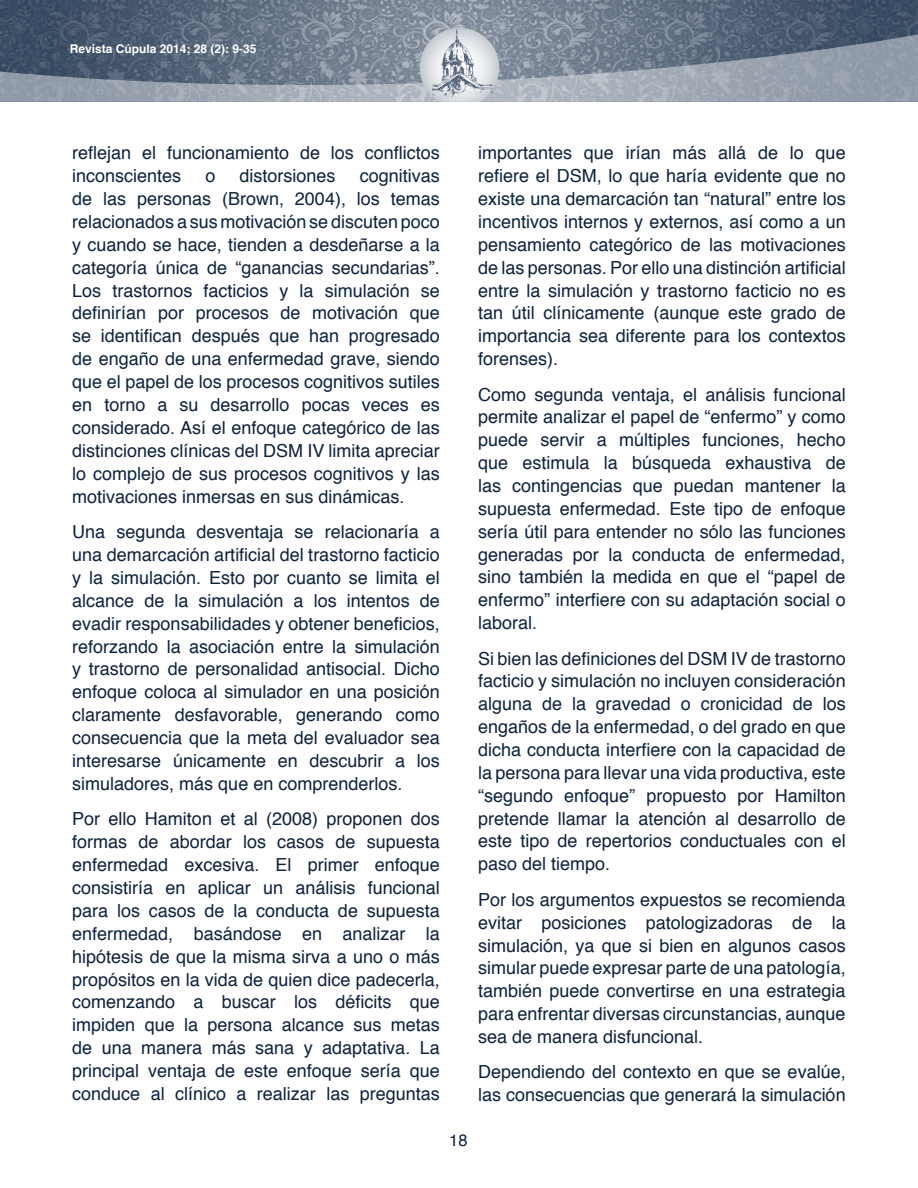
<style>
.page{position:relative;width:918px;height:1188px;background:#fff}
.page>*{position:absolute;margin:0;border:0;box-sizing:border-box;transform-origin:0 0}
.t1{font:18px/23px "Helvetica";color:#0d2240;text-align:justify}
.t2{font:16.5px "Helvetica";color:#0d2240}
.t3{font:700 12px "Helvetica";color:#fff}
</style>
<div class="page">
<img style="left:0;top:0;width:918px;height:34px">
<svg style="left:0;top:34px;width:918px;height:68px;background:#7e8999"></svg>
<svg style="left:420px;top:28px;width:79px;height:74px;background:#c1c6cd"></svg>
<p class="t3" style="left:70px;top:39px;width:188px">Revista Cúpula 2014; 28 (2): 9-35</p>
<p class="t1" style="left:72px;top:142px;width:369px">reflejan el funcionamiento de los conflictos inconscientes</p>
<p class="t1" style="left:205px;top:165px;width:12px">o</p>
<p class="t1" style="left:240px;top:165px;width:98px">distorsiones</p>
<p class="t1" style="left:72px;top:165px;width:369px;text-indent:288px">cognitivas de las personas (Brown, 2004), los temas relacionados a sus motivación se discuten poco y cuando se hace, tienden a desdeñarse a la categoría única de “ganancias secundarias”.<br>Los trastornos facticios y la simulación se definirían por procesos de motivación que se identifican después que han progresado de engaño de una enfermedad grave, siendo que el papel de los procesos cognitivos sutiles en torno a su desarrollo pocas veces es considerado. Así el enfoque categórico de las distinciones clínicas del DSM IV limita apreciar lo complejo de sus procesos cognitivos y las motivaciones inmersas en sus dinámicas.</p>
<p class="t1" style="left:72px;top:521px;width:369px">Una segunda desventaja se relacionaría a una demarcación artificial del trastorno facticio y la simulación. Esto por cuanto se limita el alcance de la simulación a los intentos de evadir responsabilidades y obtener beneficios, reforzando la asociación entre la simulación y trastorno de personalidad antisocial. Dicho enfoque coloca al simulador en una posición claramente desfavorable, generando como consecuencia que la meta del evaluador sea interesarse únicamente en descubrir a los simuladores, más que en comprenderlos.</p>
<p class="t1" style="left:72px;top:808px;width:369px">Por ello Hamiton et al (2008) proponen dos formas de abordar los casos de supuesta enfermedad excesiva. El primer enfoque consistiría en aplicar un análisis funcional para los casos de la conducta de supuesta enfermedad, basándose en analizar la hipótesis de que la misma sirva a uno o más propósitos en la vida de quien dice padecerla, comenzando a buscar los déficits que impiden que la persona alcance sus metas de una manera más sana y adaptativa. La principal ventaja de este enfoque sería que conduce al clínico a realizar las preguntas</p>
<p class="t1" style="left:478px;top:142px;width:369px">importantes que irían más allá de lo que refiere el DSM, lo que haría evidente que no existe una demarcación tan “natural” entre los incentivos internos y externos, así como a un pensamiento categórico de las motivaciones de las personas. Por ello una distinción artificial entre la simulación y trastorno facticio no es tan útil clínicamente (aunque este grado de importancia sea diferente para los contextos forenses).</p>
<p class="t1" style="left:478px;top:383px;width:369px">Como segunda ventaja, el análisis funcional permite analizar el papel de “enfermo” y como puede servir a múltiples funciones, hecho que estimula la búsqueda exhaustiva de las contingencias que puedan mantener la supuesta enfermedad. Este tipo de enfoque sería útil para entender no sólo las funciones generadas por la conducta de enfermedad, sino también la medida en que el “papel de enfermo” interfiere con su adaptación social o laboral.</p>
<p class="t1" style="left:478px;top:647px;width:369px">Si bien las definiciones del DSM IV de trastorno facticio y simulación no incluyen consideración alguna de la gravedad o cronicidad de los engaños de la enfermedad, o del grado en que dicha conducta interfiere con la capacidad de la persona para llevar una vida productiva, este “segundo enfoque” propuesto por Hamilton pretende llamar la atención al desarrollo de este tipo de repertorios conductuales con el paso del tiempo.</p>
<p class="t1" style="left:478px;top:889px;width:369px">Por los argumentos expuestos se recomienda evitar posiciones patologizadoras de la simulación, ya que si bien en algunos casos simular puede expresar parte de una patología, también puede convertirse en una estrategia para enfrentar diversas circunstancias, aunque sea de manera disfuncional.</p>
<p class="t1" style="left:478px;top:1061px;width:369px">Dependiendo del contexto en que se evalúe, las consecuencias que generará la simulación</p>
<p class="t2" style="left:449px;top:1128px;width:20px">18</p>
</div>
